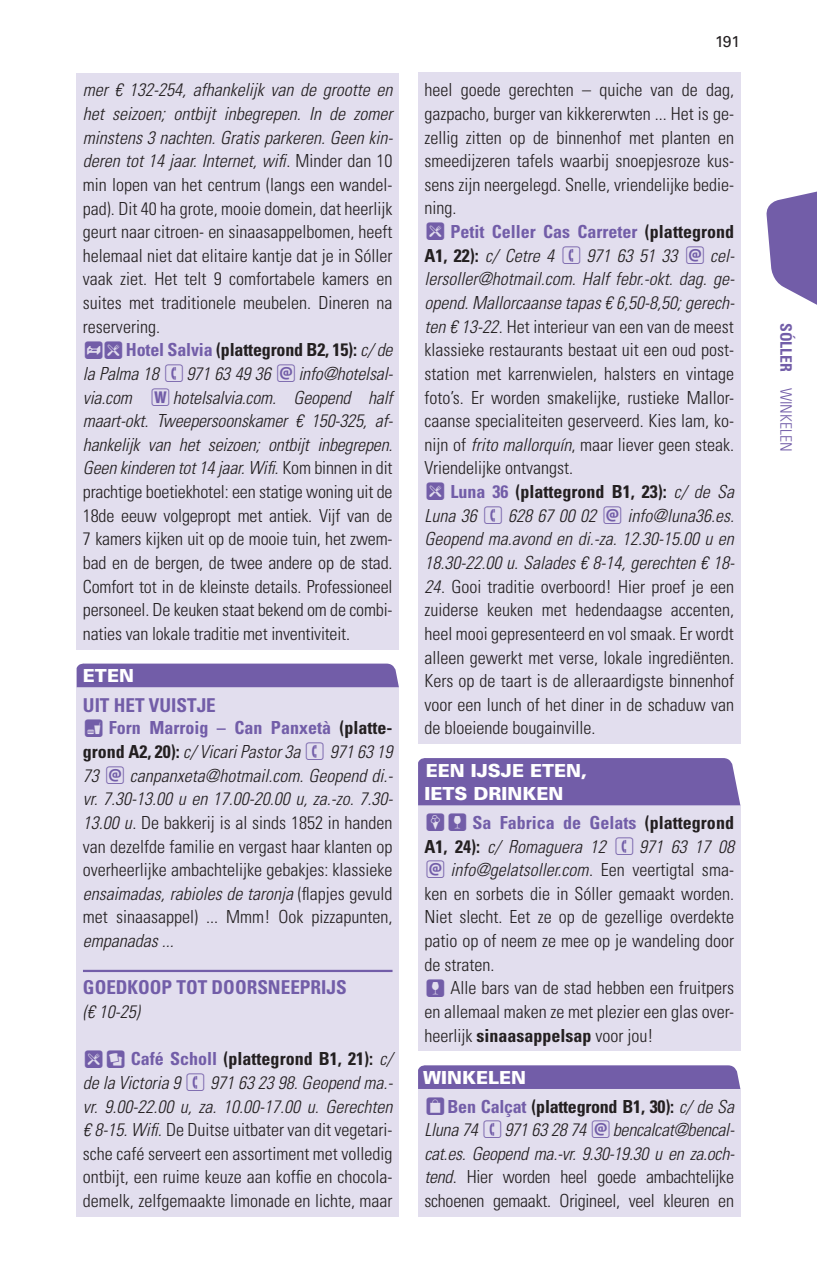
<style>
.page{position:relative;width:817px;height:1276px;background:#fff}
.page>*{position:absolute;margin:0;border:0;box-sizing:border-box;transform-origin:0 0}
.t1{font:700 condensed 19.12px "Univers LT Std";color:#725da8}
.t2{font:300 condensed 18px/23.6px "Univers LT Std";color:#231f20;text-align:justify}
.t3{font:700 condensed 18px/23.6px "Univers LT Std";color:#231f20}
.t4{font:italic 300 condensed 18px/23.6px "Univers LT Std";color:#231f20;text-align:justify}
.t5{font:700 condensed 18px/23.6px "Univers LT Std";color:#725da8}
.t6{font:900 18px/23.6px "Univers LT Std";color:#fff}
.t7{font:300 condensed 15.75px "Univers LT Std";color:#725da8}
.t8{font:15.75px "Univers LT Std";color:#231f20}
.s1{font-style:italic}
.s2{color:#725da8}
.s3{font-weight:300;font-style:italic}
.s4{color:#231f20}
.s5{font-weight:300;font-style:italic;color:#231f20}
.s6{font-style:normal}
.s7{font-weight:700}
.s8{font-weight:900;font-stretch:normal;color:#fff}
</style>
<div class="page">
<svg style="left:766px;top:191px;width:50px;height:114px"></svg>
<div style="left:77px;top:687px;width:322px;height:529px;background:#e2deee"></div>
<div style="left:418px;top:1089px;width:322px;height:127px;background:#e2deee"></div>
<div style="left:418px;top:805px;width:322px;height:246px;background:#e2deee"></div>
<div style="left:77px;top:73px;width:322px;height:576px;background:#e2deee"></div>
<div style="left:418px;top:73px;width:322px;height:671px;background:#e2deee"></div>
<hr style="left:83px;top:970px;width:309px;height:2px;background:#725da8">
<div style="left:77px;top:663px;width:322px;height:24px;background:#725da8"></div>
<div style="left:418px;top:758px;width:322px;height:47px;background:#725da8"></div>
<div style="left:418px;top:1065px;width:322px;height:24px;background:#725da8"></div>
<p class="t2" style="left:83px;top:78px;width:311px"><span class="s1">mer € 132-254, afhankelijk van de grootte en het seizoen; ontbijt inbegrepen. In de zomer minstens 3 nachten. Gratis parkeren. Geen kin&shy;deren tot 14 jaar. Internet, wifi</span>. Minder dan 10 min lopen van het centrum (langs een wandel&shy;pad). Dit 40 ha grote, mooie domein, dat heerlijk geurt naar citroen- en sinaasappelbomen, heeft helemaal niet dat elitaire kantje dat je in Sóller vaak ziet. Het telt 9 comfortabele kamers en suites met traditionele meubelen. Dineren na reservering.</p>
<p class="t3" style="left:83px;top:338px;width:311px"><span class="s2">★ Hotel Salvia</span> (plattegrond B2, 15): <span class="s3">c/ de la Palma 18</span></p>
<p class="t2" style="left:83px;top:362px;width:311px;text-indent:215px"><span class="s1">info@hotelsal&shy;via.com</span> <span class="s2">□</span> <span class="s1">hotelsalvia.com. Geopend half maart-okt. Tweepersoonskamer € 150-325, af&shy;hankelijk van het seizoen; ontbijt inbegrepen.<br>Geen kinderen tot 14 jaar. Wifi.</span> Kom binnen in dit prachtige boetiekhotel: een statige woning uit de 18de eeuw volgepropt met antiek. Vijf van de 7 kamers kijken uit op de mooie tuin, het zwem&shy;bad en de bergen, de twee andere op de stad.<br>Comfort tot in de kleinste details. Professioneel personeel. De keuken staat bekend om de combi&shy;naties van lokale traditie met inventiviteit.</p>
<p class="t6" style="left:83px;top:663px;width:53px">ETEN</p>
<p class="t1" style="left:83px;top:693px;width:134px">UIT HET VUISTJE</p>
<p class="t5" style="left:83px;top:716px;width:311px;text-indent:26px">Forn Marroig – Can Panxetà <span class="s4">(platte&shy;grond A2, 20):</span> <span class="s5">c/ Vicari Pastor 3a</span></p>
<p class="t4" style="left:186px;top:362px;width:86px">971 63 49 36</p>
<p class="t4" style="left:330px;top:740px;width:64px">971 63 19</p>
<p class="t2" style="left:83px;top:763px;width:311px;text-indent:47px"><span class="s1">canpanxeta@hotmail.com. Geopend di.- vr. 7.30-13.00 u en 17.00-20.00 u, za.-zo. 7.30- 13.00 u</span>. De bakkerij is al sinds 1852 in handen van dezelfde familie en vergast haar klanten op overheerlijke ambachtelijke gebakjes: klassieke <span class="s1">ensaimadas, rabioles de taronja</span> (flapjes gevuld met sinaasappel) ... Mmm! Ook pizzapunten,</p>
<p class="t4" style="left:83px;top:929px;width:92px">empanadas ...</p>
<p class="t1" style="left:83px;top:976px;width:265px">GOEDKOOP TOT DOORSNEEPRIJS</p>
<p class="t4" style="left:83px;top:1000px;width:58px">(€ 10-25)</p>
<p class="t3" style="left:83px;top:1047px;width:311px;text-indent:48px"><span class="s2">Café Scholl</span> (plattegrond B1, 21): <span class="s3">c/ de la Victoria 9</span></p>
<p class="t4" style="left:83px;top:763px;width:17px">73</p>
<p class="t2" style="left:83px;top:1070px;width:311px;text-indent:127px"><span class="s1">971 63 23 98. Geopend ma.- vr. 9.00-22.00 u, za. 10.00-17.00 u. Gerechten € 8-15. Wifi.</span> De Duitse uitbater van dit vegetari&shy;sche café serveert een assortiment met volledig ontbijt, een ruime keuze aan koffie en chocola&shy;demelk, zelfgemaakte limonade en lichte, maar</p>
<p class="t8" style="left:715px;top:32px;width:27px">191</p>
<p class="t2" style="left:424px;top:78px;width:311px">heel goede gerechten – quiche van de dag, gazpacho, burger van kikkererwten ... Het is ge&shy;zellig zitten op de binnenhof met planten en smeedijzeren tafels waarbij snoepjesroze kus&shy;sens zijn neergelegd. Snelle, vriendelijke bedie&shy;ning.</p>
<p class="t5" style="left:424px;top:220px;width:311px;text-indent:26px">Petit Celler Cas Carreter <span class="s4">(plattegrond<br>A1, 22):</span> <span class="s5">c/ Cetre 4</span></p>
<p class="t2" style="left:424px;top:244px;width:311px;text-indent:285px"><span class="s1">cel&shy;lersoller@hotmail.com. Half febr.-okt. dag. ge&shy;opend. Mallorcaanse tapas € 6,50-8,50; gerech&shy;ten € 13-22</span>. Het interieur van een van de meest klassieke restaurants bestaat uit een oud post&shy;station met karrenwielen, halsters en vintage foto’s. Er worden smakelijke, rustieke Mallor&shy;caanse specialiteiten geserveerd. Kies lam, ko&shy;nijn of <span class="s1">frito mallorquín</span>, maar liever geen steak.<br>Vriendelijke ontvangst.</p>
<p class="t3" style="left:424px;top:480px;width:311px;text-indent:26px"><span class="s2">Luna 36</span> (plattegrond B1, 23): <span class="s3">c/ de Sa<br>Luna 36</span></p>
<p class="t4" style="left:586px;top:244px;width:93px">971 63 51 33</p>
<p class="t4" style="left:424px;top:504px;width:311px;text-indent:203px">info@luna36.es.<br>Geopend ma.avond en di.-za. 12.30-15.00 u en 18.30-22.00 u. Salades € 8-14, gerechten € 18-</p>
<p class="t2" style="left:424px;top:574px;width:311px"><span class="s1">24</span>. Gooi traditie overboord! Hier proef je een zuiderse keuken met hedendaagse accenten, heel mooi gepresenteerd en vol smaak. Er wordt alleen gewerkt met verse, lokale ingrediënten.<br>Kers op de taart is de alleraardigste binnenhof voor een lunch of het diner in de schaduw van de bloeiende bougainville.</p>
<p class="t6" style="left:424px;top:758px;width:164px">EEN IJSJE ETEN,<br>IETS DRINKEN</p>
<p class="t3" style="left:424px;top:810px;width:311px;text-indent:48px"><span class="s2">Sa Fabrica de Gelats</span> (plattegrond<br>A1, 24): <span class="s3">c/ Romaguera 12</span></p>
<p class="t4" style="left:508px;top:504px;width:90px">628 67 00 02</p>
<p class="t4" style="left:639px;top:834px;width:96px">971 63 17 08</p>
<p class="t4" style="left:450px;top:858px;width:285px">info@gelatsoller.com<span class="s6">. Een veertigtal sma-</span></p>
<p class="t2" style="left:424px;top:881px;width:311px">ken en sorbets die in Sóller gemaakt worden.</p>
<p class="t2" style="left:424px;top:905px;width:311px">Niet slecht. Eet ze op de gezellige overdekte</p>
<p class="t2" style="left:424px;top:929px;width:311px">patio op of neem ze mee op je wandeling door</p>
<p class="t2" style="left:424px;top:952px;width:71px">de straten.</p>
<p class="t2" style="left:450px;top:976px;width:285px">Alle bars van de stad hebben een fruitpers</p>
<p class="t2" style="left:424px;top:1000px;width:311px">en allemaal maken ze met plezier een glas over-</p>
<p class="t2" style="left:424px;top:1023px;width:230px">heerlijk <span class="s7">sinaasappelsap</span> voor jou!</p>
<p class="t3" style="left:447px;top:1063px;width:288px;line-height:28.8px;text-indent:-24px"><span class="s8">WINKELEN<br></span><span class="s2">Ben Calçat</span> (plattegrond B1, 30): <span class="s3">c/ de Sa</span></p>
<p class="t4" style="left:424px;top:1118px;width:55px">Lluna 74</p>
<p class="t4" style="left:504px;top:1118px;width:83px">971 63 28 74</p>
<p class="t2" style="left:424px;top:1118px;width:311px;text-indent:188px"><span class="s1">bencalcat@bencal&shy;cat.es. Geopend ma.-vr. 9.30-19.30 u en za.och&shy;tend</span>. Hier worden heel goede ambachtelijke schoenen gemaakt. Origineel, veel kleuren en</p>
<p class="t7" style="left:795px;top:323px;width:130px;rotate:90deg"><span class="s7">SÓLLER</span> WINKELEN</p>
</div>
